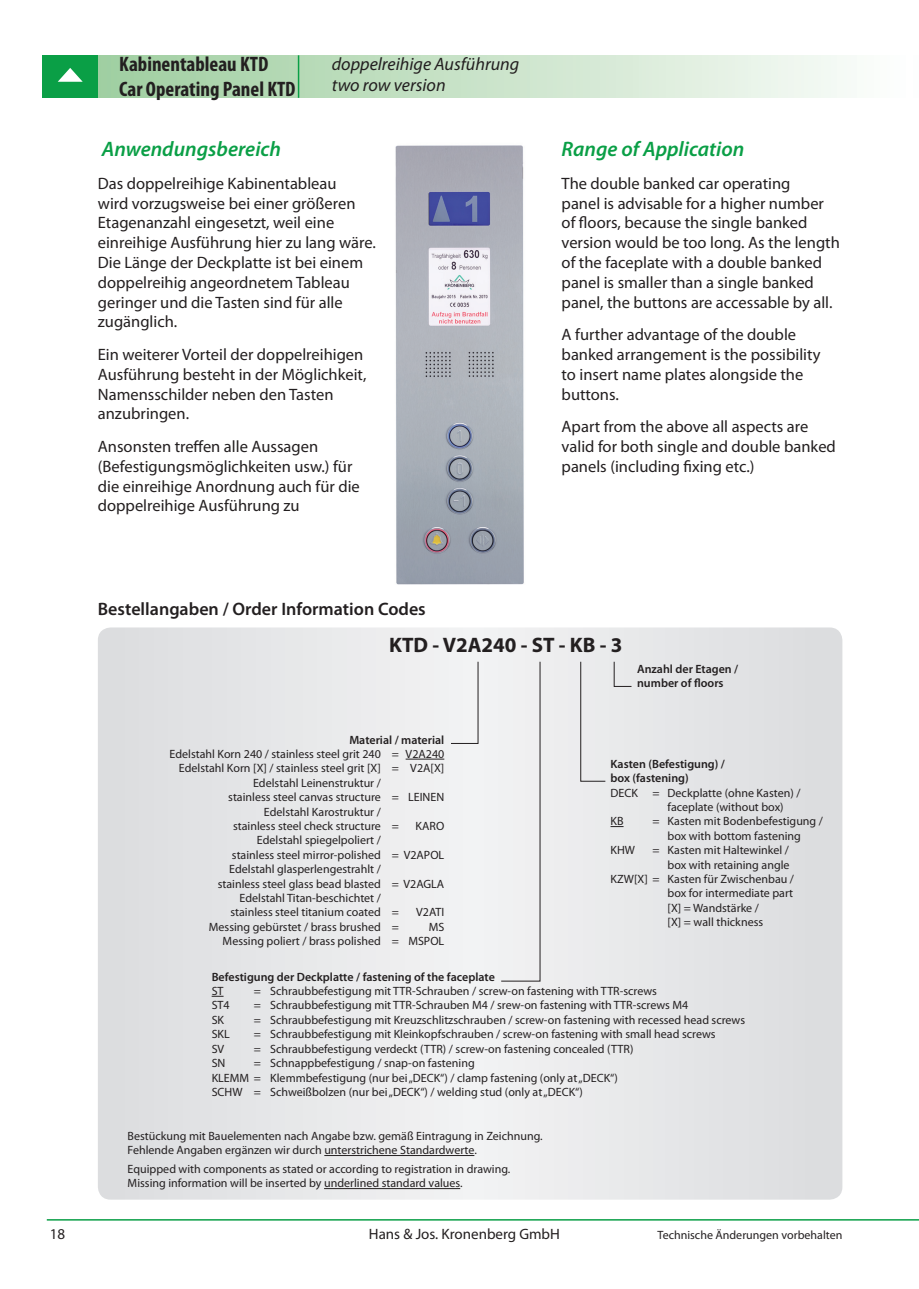
<style>
.page{position:relative;width:919px;height:1289px;background:#fff}
.page>*{position:absolute;margin:0;border:0;box-sizing:border-box;transform-origin:0 0}
.t1{font:700 condensed 21px/25.2px "Myriad Pro";color:#231f20}
.t2{font:italic 600 21px "Myriad Pro";color:#0a9f46}
.t3{font:700 21px "Myriad Pro";color:#231f20}
.t4{font:italic 18px/21.6px "Myriad Pro";color:#231f20}
.t5{font:600 18px "Myriad Pro";color:#231f20}
.t6{font:16.5px/19.8px "Myriad Pro";color:#231f20}
.t7{font:15px "Myriad Pro";color:#231f20}
.t8{font:12px/14.4px "Myriad Pro";color:#231f20}
.t9{font:600 12px/14.4px "Myriad Pro";color:#231f20}
</style>
<div class="page">
<div style="left:64px;top:55px;width:842px;height:43px;background:linear-gradient(to right,#9bcc9b,#fbfdfb)"></div>
<div style="left:43px;top:55px;width:55px;height:43px;background:#0a9f46"></div>
<svg style="left:58px;top:68px;width:25px;height:14px"></svg>
<hr style="left:298px;top:55px;width:1px;height:43px;background:#0a9f46">
<hr style="left:47px;top:1219px;width:871px;height:1px;background:#0a9f46">
<svg style="left:98px;top:627px;width:744px;height:572px"></svg>
<div style="left:450px;top:661px;width:28px;height:83px;background:#f1f2f3"></div>
<svg style="left:613px;top:661px;width:19px;height:26px"></svg>
<svg style="left:580px;top:661px;width:26px;height:120px;background:#e2e2e4"></svg>
<div style="left:500px;top:661px;width:40px;height:320px;background:#f0f0f1"></div>
<svg style="left:610px;top:826px;width:13px;height:1px"></svg>
<hr style="left:405px;top:758px;width:39px;height:1px;background:#231f20">
<hr style="left:324px;top:1155px;width:150px;height:1px;background:#231f20">
<hr style="left:324px;top:1188px;width:136px;height:1px;background:#231f20">
<img style="left:395px;top:145px;width:129px;height:440px">
<h1 class="t1" style="left:119px;top:51px;width:178px">Kabinentableau KTD<br>Car Operating Panel KTD</h1>
<h2 class="t4" style="left:332px;top:53px;width:189px">doppelreihige Ausführung two row version</h2>
<h1 class="t2" style="left:102px;top:136px;width:181px">Anwendungsbereich</h1>
<p class="t6" style="left:98px;top:173px;width:279px">Das doppelreihige Kabinentableau<br>wird vorzugsweise bei einer größeren Etagenanzahl eingesetzt, weil eine einreihige Ausführung hier zu lang wäre.<br>Die Länge der Deckplatte ist bei einem doppelreihig angeordnetem Tableau geringer und die Tasten sind für alle zugänglich.</p>
<h3 class="t6" style="left:98px;top:344px;width:270px">Ein weiterer Vorteil der doppelreihigen<br>Ausführung besteht in der Möglichkeit,<br>Namensschilder neben den Tasten anzubringen.</h3>
<h3 class="t6" style="left:98px;top:436px;width:263px">Ansonsten treffen alle Aussagen (Befestigungsmöglichkeiten usw.) für die einreihige Anordnung auch für die doppelreihige Ausführung zu</h3>
<h1 class="t2" style="left:561px;top:136px;width:184px">Range of Application</h1>
<p class="t6" style="left:561px;top:173px;width:280px">The double banked car operating<br>panel is advisable for a higher number of floors, because the single banked version would be too long. As the length of the faceplate with a double banked panel is smaller than a single banked panel, the buttons are accessable by all.</p>
<h3 class="t6" style="left:561px;top:324px;width:260px">A further advantage of the double banked arrangement is the possibility to insert name plates alongside the buttons.</h3>
<h3 class="t6" style="left:561px;top:416px;width:276px">Apart from the above all aspects are valid for both single and double banked panels (including fixing etc.)</h3>
<h2 class="t5" style="left:98px;top:598px;width:329px">Bestellangaben / Order Information Codes</h2>
<h1 class="t3" style="left:389px;top:631px;width:235px">KTD - V2A240 - ST - KB - 3</h1>
<p class="t9" style="left:637px;top:661px;width:103px">Anzahl der Etagen / number of floors</p>
<p class="t9" style="left:349px;top:732px;width:96px">Material / material</p>
<p class="t8" style="left:169px;top:746px;width:276px">Edelstahl Korn 240 / stainless steel grit 240 = V2A240</p>
<p class="t8" style="left:179px;top:761px;width:267px">Edelstahl Korn [X] / stainless steel grit [X] = V2A[X]</p>
<p class="t8" style="left:253px;top:775px;width:129px">Edelstahl Leinenstruktur /</p>
<p class="t8" style="left:228px;top:789px;width:217px">stainless steel canvas structure = LEINEN</p>
<p class="t8" style="left:264px;top:804px;width:118px">Edelstahl Karostruktur /</p>
<p class="t8" style="left:233px;top:818px;width:167px">stainless steel check structure =</p>
<p class="t8" style="left:415px;top:818px;width:30px">KARO</p>
<p class="t8" style="left:257px;top:833px;width:125px">Edelstahl spiegelpoliert /</p>
<p class="t8" style="left:232px;top:847px;width:214px">stainless steel mirror-polished = V2APOL</p>
<p class="t8" style="left:229px;top:861px;width:153px">Edelstahl glasperlengestrahlt /</p>
<p class="t8" style="left:218px;top:876px;width:228px">stainless steel glass bead blasted = V2AGLA</p>
<p class="t8" style="left:239px;top:890px;width:143px">Edelstahl Titan-beschichtet /</p>
<p class="t8" style="left:230px;top:905px;width:170px">stainless steel titanium coated =</p>
<p class="t8" style="left:416px;top:905px;width:30px">V2ATI</p>
<p class="t8" style="left:209px;top:919px;width:191px">Messing gebürstet / brass brushed =</p>
<p class="t8" style="left:223px;top:919px;width:223px;text-align:right">MS<br>Messing poliert / brass polished = MSPOL</p>
<p class="t9" style="left:610px;top:756px;width:116px">Kasten (Befestigung) / box (fastening)</p>
<p class="t8" style="left:610px;top:785px;width:191px">DECK = Deckplatte (ohne Kasten) /</p>
<p class="t8" style="left:667px;top:799px;width:118px">faceplate (without box)</p>
<p class="t8" style="left:610px;top:814px;width:15px">KB</p>
<p class="t8" style="left:652px;top:814px;width:172px;text-align:center">= Kasten mit Bodenbefestigung / box with bottom fastening</p>
<p class="t8" style="left:610px;top:842px;width:26px">KHW</p>
<p class="t8" style="left:652px;top:842px;width:138px">= Kasten mit Haltewinkel /</p>
<p class="t8" style="left:667px;top:857px;width:123px">box with retaining angle</p>
<p class="t8" style="left:610px;top:871px;width:185px">KZW[X] = Kasten für Zwischenbau /</p>
<p class="t8" style="left:667px;top:886px;width:127px">box for intermediate part</p>
<p class="t8" style="left:667px;top:900px;width:93px">[X] = Wandstärke /</p>
<p class="t8" style="left:667px;top:914px;width:97px">[X] = wall thickness</p>
<p class="t9" style="left:212px;top:969px;width:285px">Befestigung der Deckplatte / fastening of the faceplate</p>
<p class="t8" style="left:212px;top:983px;width:13px">ST</p>
<p class="t8" style="left:254px;top:983px;width:404px">= Schraubbefestigung mit TTR-Schrauben / screw-on fastening with TTR-screws</p>
<p class="t8" style="left:212px;top:998px;width:20px">ST4</p>
<p class="t8" style="left:254px;top:998px;width:436px">= Schraubbefestigung mit TTR-Schrauben M4 / srew-on fastening with TTR-screws M4</p>
<p class="t8" style="left:212px;top:1012px;width:14px">SK</p>
<p class="t8" style="left:254px;top:1012px;width:493px">= Schraubbefestigung mit Kreuzschlitzschrauben / screw-on fastening with recessed head screws</p>
<p class="t8" style="left:212px;top:1026px;width:20px">SKL</p>
<p class="t8" style="left:254px;top:1026px;width:463px">= Schraubbefestigung mit Kleinkopfschrauben / screw-on fastening with small head screws</p>
<p class="t8" style="left:212px;top:1041px;width:14px">SV</p>
<p class="t8" style="left:254px;top:1041px;width:381px">= Schraubbefestigung verdeckt (TTR) / screw-on fastening concealed (TTR)</p>
<p class="t8" style="left:212px;top:1055px;width:15px">SN</p>
<p class="t8" style="left:212px;top:1055px;width:407px;text-indent:42px">= Schnappbefestigung / snap-on fastening<br>KLEMM = Klemmbefestigung (nur bei „DECK“) / clamp fastening (only at „DECK“)<br>SCHW = Schweißbolzen (nur bei „DECK“) / welding stud (only at „DECK“)</p>
<p class="t8" style="left:128px;top:1128px;width:416px">Bestückung mit Bauelementen nach Angabe bzw. gemäß Eintragung in Zeichnung.<br>Fehlende Angaben ergänzen wir durch unterstrichene Standardwerte.</p>
<p class="t8" style="left:128px;top:1161px;width:384px">Equipped with components as stated or according to registration in drawing.<br>Missing information will be inserted by underlined standard values.</p>
<p class="t7" style="left:50px;top:1224px;width:17px">18</p>
<p class="t7" style="left:369px;top:1224px;width:192px">Hans &amp; Jos. Kronenberg GmbH</p>
<p class="t8" style="left:657px;top:1227px;width:186px">Technische Änderungen vorbehalten</p>
</div>
